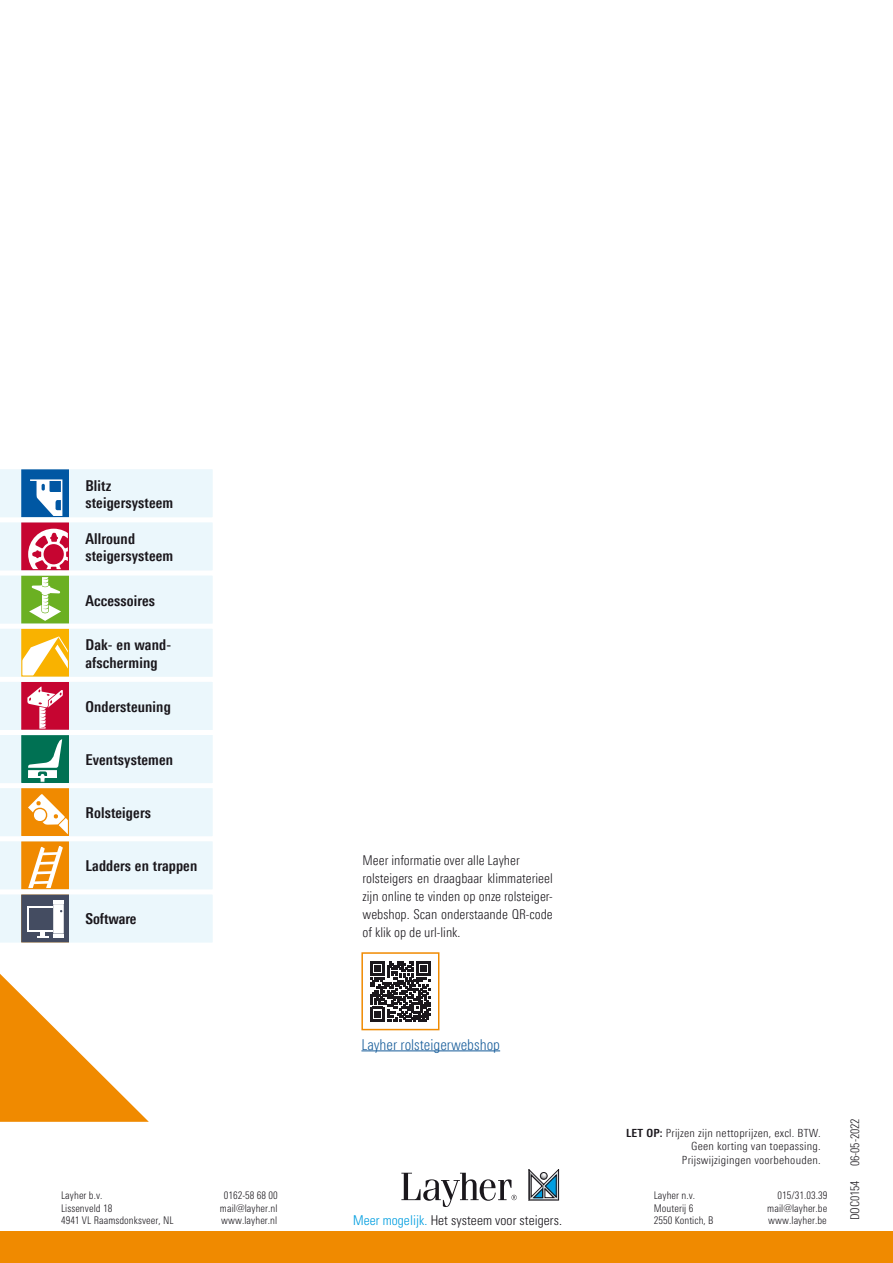
<style>
.page{position:relative;width:893px;height:1263px;background:#fff}
.page>*{position:absolute;margin:0;border:0;box-sizing:border-box;transform-origin:0 0}
.t1{font:700 15px/17.4px "Linotype Univers 620 Cn";letter-spacing:.01em;color:#1a171c}
.t2{font:300 15px "Linotype Univers 320 Cn";color:#165c9a}
.t3{font:300 13.5px/18px "Linotype Univers 320 Cn";color:#1a171c}
.t4{font:300 condensed 13.5px "Univers";letter-spacing:.005em;color:#1a171c}
.t5{font:300 12px "Linotype Univers 320 Cn";color:#1a171c}
.t6{font:300 11.25px/13.5px "Linotype Univers 320 Cn";letter-spacing:.02em;color:#1a171c;text-align:right;scale:1.05 1}
.t7{font:300 condensed 10.5px "LT Univers";letter-spacing:.005em;color:#1a171c}
.s1{font-family:"Linotype Univers 620 Cn";font-weight:700}
.s2{color:#009ee0}
</style>
<div class="page">
<svg style="left:401px;top:1173px;width:116px;height:34px"></svg>
<svg style="left:529px;top:1169px;width:30px;height:31px"></svg>
<div style="left:0;top:1231px;width:893px;height:32px;background:#f08a00"></div>
<svg style="left:0;top:974px;width:149px;height:148px"></svg>
<svg style="left:0;top:469px;width:213px;height:474px;background:#e0e2de"></svg>
<div style="left:21px;top:895px;width:48px;height:47px;border:1px solid #444c61"></div>
<svg style="left:370px;top:961px;width:60px;height:60px"></svg>
<div style="left:361px;top:952px;width:78px;height:78px;border:2px solid #f08a00"></div>
<hr style="left:361px;top:1050px;width:139px;height:1px;background:#165c9a">
<h1 class="t1" style="left:85px;top:476px;width:89px">Blitz steigersysteem</h1>
<h1 class="t1" style="left:85px;top:530px;width:89px">Allround steigersysteem</h1>
<h1 class="t1" style="left:85px;top:592px;width:71px">Accessoires</h1>
<h1 class="t1" style="left:85px;top:636px;width:87px">Dak- en wand&shy;afscherming</h1>
<h1 class="t1" style="left:85px;top:698px;width:87px">Ondersteuning</h1>
<h1 class="t1" style="left:85px;top:751px;width:89px">Eventsystemen</h1>
<h1 class="t1" style="left:85px;top:804px;width:67px">Rolsteigers</h1>
<h1 class="t1" style="left:85px;top:856px;width:113px">Ladders en trappen</h1>
<h1 class="t1" style="left:85px;top:910px;width:53px">Software</h1>
<p class="t7" style="left:61px;top:1189px;width:43px">Layher b.v.</p>
<p class="t7" style="left:224px;top:1189px;width:55px">0162-58 68 00</p>
<p class="t7" style="left:61px;top:1202px;width:53px">Lissenveld 18</p>
<p class="t7" style="left:220px;top:1202px;width:59px">mail@layher.nl</p>
<p class="t7" style="left:61px;top:1214px;width:114px">4941 VL Raamsdonksveer, NL</p>
<p class="t7" style="left:221px;top:1214px;width:58px">www.layher.nl</p>
<p class="t3" style="left:363px;top:851px;width:192px">Meer informatie over alle Layher rolsteigers en draagbaar klimmaterieel zijn online te vinden op onze rolsteiger&shy;webshop. Scan onderstaande QR-code of klik op de url-link.</p>
<h1 class="t2" style="left:361px;top:1036px;width:140px">Layher rolsteigerwebshop</h1>
<p class="t6" style="left:626px;top:1126px;width:187px"><span class="s1">LET OP:</span> Prijzen zijn nettoprijzen, excl. BTW.<br>Geen korting van toepassing.<br>Prijswijzigingen voorbehouden.</p>
<p class="t7" style="left:654px;top:1189px;width:43px">Layher n.v.</p>
<p class="t7" style="left:778px;top:1189px;width:51px">015/31.03.39</p>
<p class="t7" style="left:654px;top:1202px;width:41px">Mouterij 6</p>
<p class="t7" style="left:767px;top:1202px;width:62px">mail@layher.be</p>
<p class="t4" style="left:353px;top:1212px;width:210px"><span class="s2">Meer mogelijk.</span> Het systeem voor steigers.</p>
<p class="t7" style="left:654px;top:1214px;width:61px">2550 Kontich, B</p>
<p class="t7" style="left:768px;top:1214px;width:60px">www.layher.be</p>
<p class="t5" style="left:848px;top:1220px;width:104px;rotate:-90deg">DOC0154 06-05-2022</p>
</div>
